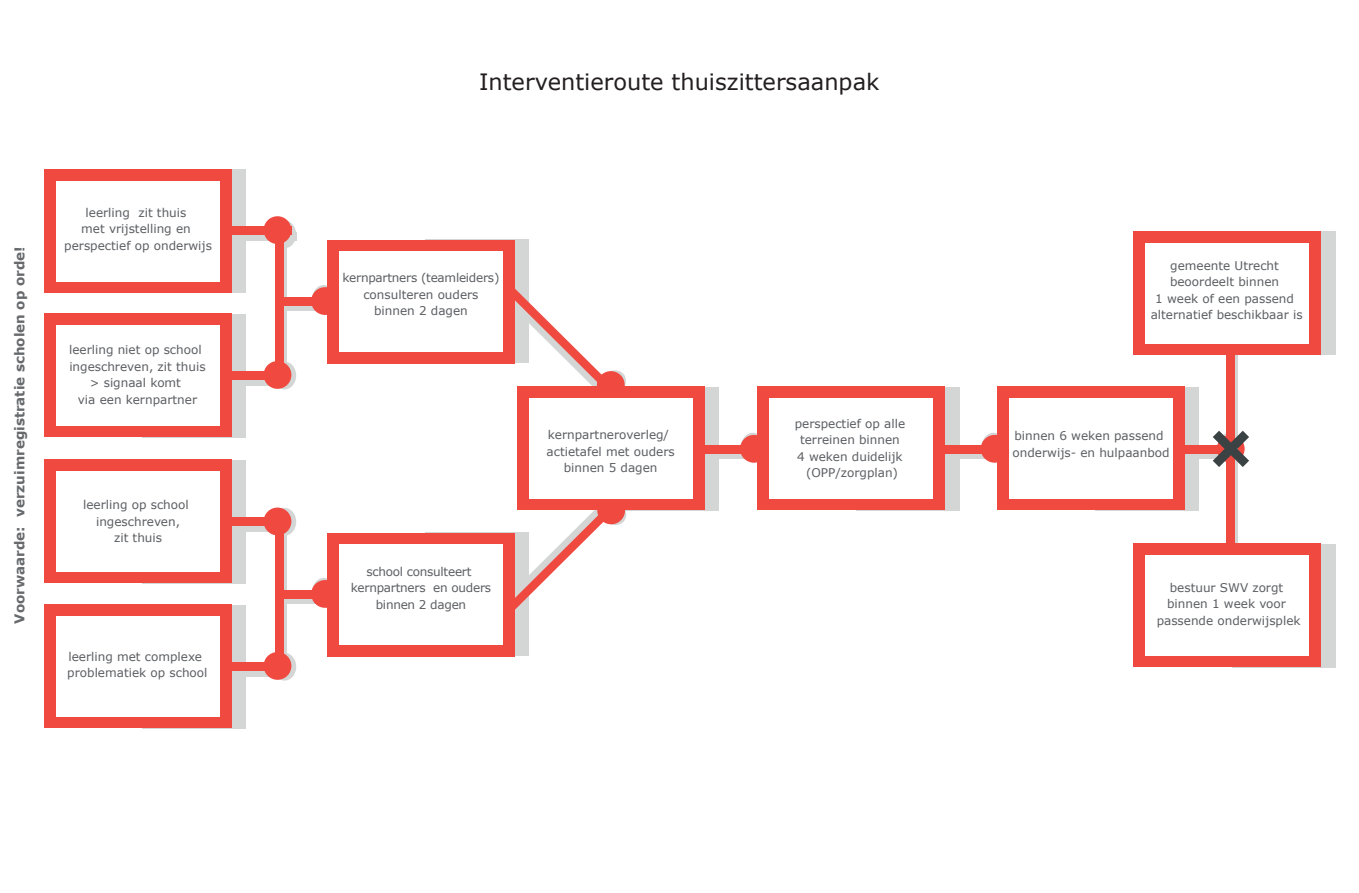
<style>
.page{position:relative;width:1359px;height:893px;background:#fff}
.page>*{position:absolute;margin:0;border:0;box-sizing:border-box;transform-origin:0 0}
.t1{font:22.5px "Verdana";color:#231f20}
.t2{font:700 13.5px "Verdana";color:#666a6d}
.t3{font:12px/16.5px "Verdana";color:#5b5e62;text-align:center}
.t4{font:12px/16.5px "Verdana";letter-spacing:-.02em;color:#5b5e62;text-align:center}
</style>
<div class="page">
<svg style="left:287px;top:598px;width:28px;height:6px"></svg>
<svg style="left:312px;top:578px;width:23px;height:28px"></svg>
<div style="left:279px;top:522px;width:8px;height:145px;background:#d3d6d5"></div>
<div style="left:275px;top:590px;width:64px;height:8px;background:#ef4940"></div>
<div style="left:425px;top:532px;width:104px;height:124px;background:#d3d6d5"></div>
<div style="left:327px;top:533px;width:188px;height:124px;background:#ef4940"></div>
<div style="left:339px;top:544px;width:164px;height:101px;background:#fff"></div>
<div style="left:311px;top:580px;width:28px;height:28px;background:#ef4940;border-radius:50%"></div>
<div style="left:276px;top:302px;width:110px;height:9px;background:#d3d6d5"></div>
<svg style="left:273px;top:362px;width:23px;height:27px"></svg>
<svg style="left:273px;top:508px;width:23px;height:28px"></svg>
<svg style="left:273px;top:653px;width:23px;height:28px"></svg>
<svg style="left:312px;top:285px;width:23px;height:28px"></svg>
<div style="left:279px;top:230px;width:8px;height:145px;background:#d3d6d5"></div>
<div style="left:142px;top:314px;width:104px;height:124px;background:#d3d6d5"></div>
<div style="left:187px;top:377px;width:97px;height:9px;background:#d3d6d5"></div>
<div style="left:142px;top:460px;width:104px;height:124px;background:#d3d6d5"></div>
<div style="left:187px;top:523px;width:100px;height:9px;background:#d3d6d5"></div>
<div style="left:142px;top:605px;width:104px;height:124px;background:#d3d6d5"></div>
<svg style="left:232px;top:670px;width:57px;height:7px"></svg>
<div style="left:161px;top:662px;width:121px;height:8px;background:#ef4940"></div>
<div style="left:44px;top:605px;width:188px;height:123px;background:#ef4940"></div>
<div style="left:56px;top:616px;width:164px;height:101px;background:#fff"></div>
<div style="left:263px;top:652px;width:28px;height:28px;background:#ef4940;border-radius:50%"></div>
<div style="left:219px;top:517px;width:64px;height:9px;background:#ef4940"></div>
<div style="left:275px;top:297px;width:64px;height:9px;background:#ef4940"></div>
<div style="left:44px;top:460px;width:188px;height:123px;background:#ef4940"></div>
<div style="left:56px;top:471px;width:164px;height:101px;background:#fff"></div>
<div style="left:263px;top:508px;width:28px;height:27px;background:#ef4940;border-radius:50%"></div>
<div style="left:155px;top:371px;width:130px;height:9px;background:#ef4940"></div>
<div style="left:44px;top:314px;width:188px;height:123px;background:#ef4940"></div>
<div style="left:56px;top:325px;width:164px;height:101px;background:#fff"></div>
<div style="left:263px;top:361px;width:28px;height:28px;background:#ef4940;border-radius:50%"></div>
<div style="left:142px;top:169px;width:104px;height:123px;background:#d3d6d5"></div>
<div style="left:187px;top:232px;width:109px;height:8px;background:#d3d6d5"></div>
<svg style="left:273px;top:221px;width:23px;height:27px"></svg>
<div style="left:44px;top:169px;width:188px;height:123px;background:#ef4940"></div>
<div style="left:161px;top:226px;width:130px;height:9px;background:#ef4940"></div>
<div style="left:56px;top:182px;width:164px;height:100px;background:#fff"></div>
<div style="left:263px;top:216px;width:28px;height:28px;background:#ef4940;border-radius:50%"></div>
<div style="left:425px;top:239px;width:104px;height:124px;background:#d3d6d5"></div>
<div style="left:327px;top:240px;width:188px;height:124px;background:#ef4940"></div>
<div style="left:339px;top:252px;width:164px;height:100px;background:#fff"></div>
<div style="left:311px;top:287px;width:28px;height:28px;background:#ef4940;border-radius:50%"></div>
<svg style="left:1199px;top:453px;width:13px;height:5px"></svg>
<svg style="left:719px;top:453px;width:24px;height:5px"></svg>
<svg style="left:741px;top:433px;width:23px;height:27px"></svg>
<div style="left:740px;top:435px;width:27px;height:28px;background:#ef4940;border-radius:50%"></div>
<svg style="left:959px;top:453px;width:24px;height:5px"></svg>
<svg style="left:981px;top:433px;width:24px;height:27px"></svg>
<div style="left:980px;top:435px;width:28px;height:28px;background:#ef4940;border-radius:50%"></div>
<div style="left:615px;top:387px;width:104px;height:124px;background:#d3d6d5"></div>
<div style="left:517px;top:387px;width:188px;height:123px;background:#ef4940"></div>
<div style="left:529px;top:398px;width:164px;height:101px;background:#fff"></div>
<div style="left:855px;top:387px;width:104px;height:124px;background:#d3d6d5"></div>
<div style="left:1095px;top:387px;width:104px;height:124px;background:#d3d6d5"></div>
<div style="left:997px;top:387px;width:187px;height:123px;background:#ef4940"></div>
<div style="left:1009px;top:398px;width:163px;height:101px;background:#fff"></div>
<div style="left:757px;top:387px;width:187px;height:123px;background:#ef4940"></div>
<div style="left:769px;top:398px;width:163px;height:101px;background:#fff"></div>
<div style="left:275px;top:230px;width:9px;height:145px;background:#ef4940"></div>
<div style="left:704px;top:445px;width:64px;height:8px;background:#ef4940"></div>
<div style="left:945px;top:445px;width:63px;height:8px;background:#ef4940"></div>
<div style="left:1181px;top:445px;width:51px;height:8px;background:#ef4940"></div>
<div style="left:275px;top:522px;width:9px;height:145px;background:#ef4940"></div>
<svg style="left:515px;top:289px;width:151px;height:321px"></svg>
<svg style="left:1234px;top:355px;width:3px;height:188px"></svg>
<div style="left:1226px;top:233px;width:8px;height:411px;background:#ef4940"></div>
<div style="left:1231px;top:231px;width:104px;height:124px;background:#d3d6d5"></div>
<div style="left:1231px;top:544px;width:104px;height:124px;background:#d3d6d5"></div>
<div style="left:1133px;top:231px;width:188px;height:124px;background:#ef4940"></div>
<div style="left:1145px;top:243px;width:164px;height:100px;background:#fff"></div>
<div style="left:1133px;top:543px;width:188px;height:124px;background:#ef4940"></div>
<div style="left:1145px;top:555px;width:164px;height:100px;background:#fff"></div>
<svg style="left:1212px;top:431px;width:37px;height:36px"></svg>
<p class="t2" style="left:10px;top:624px;width:379px;rotate:-90deg">Voorwaarde: verzuimregistratie scholen op orde!</p>
<p class="t3" style="left:64px;top:204px;width:149px">leerling zit thuis<br>met vrijstelling en perspectief op onderwijs</p>
<p class="t3" style="left:69px;top:341px;width:138px">leerling niet op school ingeschreven, zit thuis &gt; signaal komt<br>via een kernpartner</p>
<p class="t3" style="left:83px;top:496px;width:107px">leerling op school ingeschreven,<br>zit thuis</p>
<p class="t3" style="left:67px;top:648px;width:142px;text-align:left">leerling met complexe problematiek op school</p>
<h1 class="t1" style="left:479px;top:66px;width:402px">Interventieroute thuiszittersaanpak</h1>
<p class="t3" style="left:342px;top:270px;width:158px">kernpartners (teamleiders) consulteren ouders binnen 2 dagen</p>
<p class="t4" style="left:351px;top:563px;width:142px">school consulteert kernpartners en ouders binnen 2 dagen</p>
<p class="t3" style="left:546px;top:426px;width:130px">kernpartneroverleg/ actietafel met ouders binnen 5 dagen</p>
<p class="t3" style="left:794px;top:415px;width:112px">perspectief op alle terreinen binnen<br>4 weken duidelijk (OPP/zorgplan)</p>
<p class="t3" style="left:1150px;top:257px;width:153px">gemeente Utrecht beoordeelt binnen<br>1 week of een passend alternatief beschikbaar is</p>
<p class="t3" style="left:1012px;top:428px;width:158px;text-align:left">binnen 6 weken passend onderwijs- en hulpaanbod</p>
<p class="t3" style="left:1156px;top:579px;width:145px">bestuur SWV zorgt binnen 1 week voor passende onderwijsplek</p>
</div>
